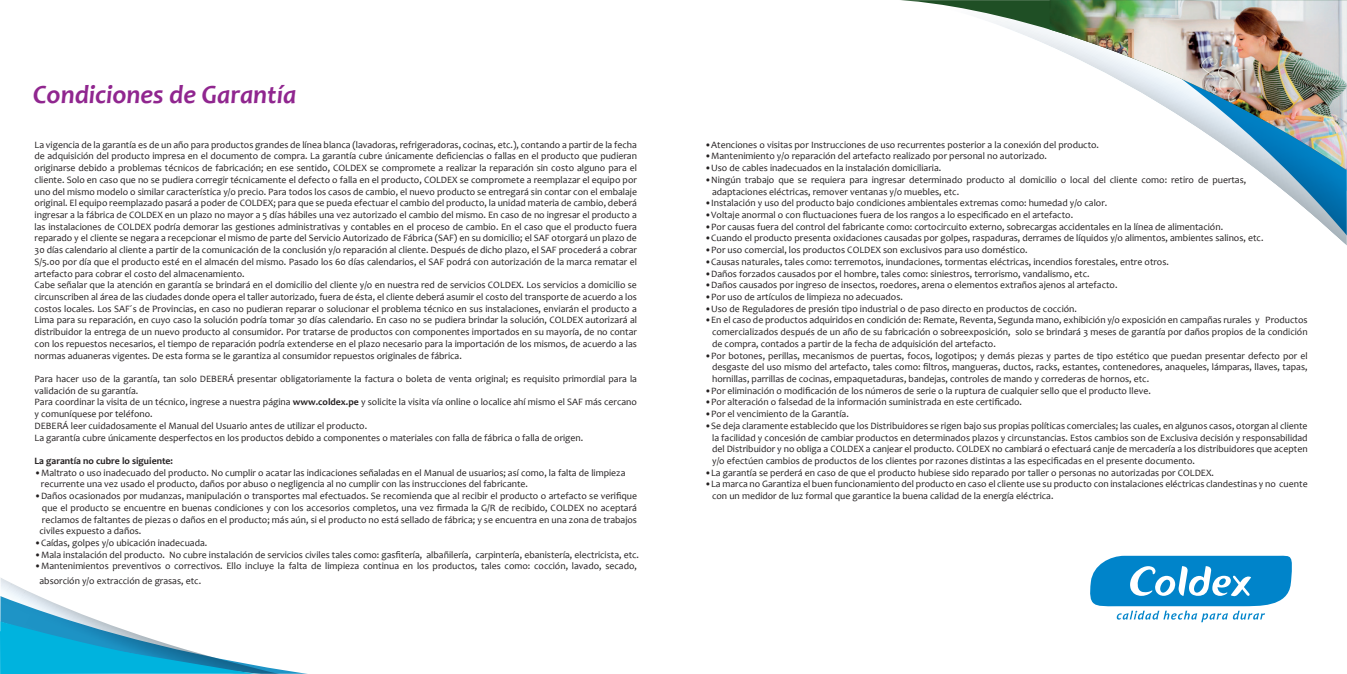
<style>
.page{position:relative;width:1347px;height:674px;background:#fff}
.page>*{position:absolute;margin:0;border:0;box-sizing:border-box;transform-origin:0 0}
.t1{font:italic 700 26.25px "Candara";color:#90268f}
.t2{font:9.75px/11.8px "Candara";color:#231f20}
.t3{font:700 9.75px "Candara";color:#231f20}
.s1{font-weight:700}
</style>
<div class="page">
<svg style="left:1257px;top:170px;width:89px;height:75px"></svg>
<svg style="left:0;top:578px;width:99px;height:43px"></svg>
<svg style="left:1090px;top:555px;width:202px;height:67px"></svg>
<svg style="left:901px;top:0;width:148px;height:46px"></svg>
<img style="left:1049px;top:0;width:297px;height:170px">
<svg style="left:0;top:621px;width:301px;height:52px"></svg>
<h1 class="t1" style="left:33px;top:78px;width:265px">Condiciones de Garantía</h1>
<p class="t2" style="left:35px;top:138px;width:604px">La vigencia de la garantía es de un año para productos grandes de línea blanca (lavadoras, refrigeradoras, cocinas, etc.), contando a partir de la fecha de adquisición del producto impresa en el documento de compra. La garantía cubre únicamente deficiencias o fallas en el producto que pudieran originarse debido a problemas técnicos de fabricación; en ese sentido, COLDEX se compromete a realizar la reparación sin costo alguno para el cliente. Solo en caso que no se pudiera corregir técnicamente el defecto o falla en el producto, COLDEX se compromete a reemplazar el equipo por uno del mismo modelo o similar característica y/o precio. Para todos los casos de cambio, el nuevo producto se entregará sin contar con el embalaje original. El equipo reemplazado pasará a poder de COLDEX; para que se pueda efectuar el cambio del producto, la unidad materia de cambio, deberá ingresar a la fábrica de COLDEX en un plazo no mayor a 5 días hábiles una vez autorizado el cambio del mismo. En caso de no ingresar el producto a las instalaciones de COLDEX podría demorar las gestiones administrativas y contables en el proceso de cambio. En el caso que el producto fuera reparado y el cliente se negara a recepcionar el mismo de parte del Servicio Autorizado de Fábrica (SAF) en su domicilio; el SAF otorgará un plazo de 30 días calendario al cliente a partir de la comunicación de la conclusión y/o reparación al cliente. Después de dicho plazo, el SAF procederá a cobrar S/5.00 por día que el producto esté en el almacén del mismo. Pasado los 60 días calendarios, el SAF podrá con autorización de la marca rematar el artefacto para cobrar el costo del almacenamiento.<br>Cabe señalar que la atención en garantía se brindará en el domicilio del cliente y/o en nuestra red de servicios COLDEX. Los servicios a domicilio se circunscriben al área de las ciudades donde opera el taller autorizado, fuera de ésta, el cliente deberá asumir el costo del transporte de acuerdo a los costos locales. Los SAF´s de Provincias, en caso no pudieran reparar o solucionar el problema técnico en sus instalaciones, enviarán el producto a Lima para su reparación, en cuyo caso la solución podría tomar 30 días calendario. En caso no se pudiera brindar la solución, COLDEX autorizará al distribuidor la entrega de un nuevo producto al consumidor. Por tratarse de productos con componentes importados en su mayoría, de no contar con los repuestos necesarios, el tiempo de reparación podría extenderse en el plazo necesario para la importación de los mismos, de acuerdo a las normas aduaneras vigentes. De esta forma se le garantiza al consumidor repuestos originales de fábrica.</p>
<p class="t2" style="left:35px;top:372px;width:604px">Para hacer uso de la garantía, tan solo DEBERÁ presentar obligatoriamente la factura o boleta de venta original; es requisito primordial para la validación de su garantía.<br>Para coordinar la visita de un técnico, ingrese a nuestra página <span class="s1">www.coldex.pe</span> y solicite la visita vía online o localice ahí mismo el SAF más cercano y comuníquese por teléfono.<br>DEBERÁ leer cuidadosamente el Manual del Usuario antes de utilizar el producto.<br>La garantía cubre únicamente desperfectos en los productos debido a componentes o materiales con falla de fábrica o falla de origen.</p>
<p class="t3" style="left:35px;top:454px;width:140px">La garantía no cubre lo siguiente:</p>
<p class="t2" style="left:41px;top:466px;width:586px;text-indent:-6px">•Maltrato o uso inadecuado del producto. No cumplir o acatar las indicaciones señaladas en el Manual de usuarios; así como, la falta de limpieza recurrente una vez usado el producto, daños por abuso o negligencia al no cumplir con las instrucciones del fabricante.</p>
<p class="t2" style="left:39px;top:489px;width:599px;text-align:justify;text-indent:-5px">•Daños ocasionados por mudanzas, manipulación o transportes mal efectuados. Se recomienda que al recibir el producto o artefacto se verifique que el producto se encuentre en buenas condiciones y con los accesorios completos, una vez firmada la G/R de recibido, COLDEX no aceptará reclamos de faltantes de piezas o daños en el producto; más aún, si el producto no está sellado de fábrica; y se encuentra en una zona de trabajos civiles expuesto a daños.</p>
<p class="t2" style="left:35px;top:536px;width:174px">•Caídas, golpes y/o ubicación inadecuada.</p>
<p class="t2" style="left:35px;top:548px;width:606px">•Mala instalación del producto. No cubre instalación de servicios civiles tales como: gasfitería, albañilería, carpintería, ebanistería, electricista, etc.</p>
<p class="t2" style="left:39px;top:558px;width:599px;line-height:14.2px;text-indent:-5px">•Mantenimientos preventivos o correctivos. Ello incluye la falta de limpieza continua en los productos, tales como: cocción, lavado, secado, absorción y/o extracción de grasas, etc.</p>
<p class="t2" style="left:704px;top:138px;width:396px">•Atenciones o visitas por Instrucciones de uso recurrentes posterior a la conexión del producto.</p>
<p class="t2" style="left:704px;top:150px;width:344px">•Mantenimiento y/o reparación del artefacto realizado por personal no autorizado.</p>
<p class="t2" style="left:704px;top:162px;width:238px">•Uso de cables inadecuados en la instalación domiciliaria.</p>
<p class="t2" style="left:712px;top:174px;width:535px;text-indent:-7px">•Ningún trabajo que se requiera para ingresar determinado producto al domicilio o local del cliente como: retiro de puertas, adaptaciones eléctricas, remover ventanas y/o muebles, etc.</p>
<p class="t2" style="left:704px;top:197px;width:404px">•Instalación y uso del producto bajo condiciones ambientales extremas como: humedad y/o calor.</p>
<p class="t2" style="left:704px;top:209px;width:370px">•Voltaje anormal o con fluctuaciones fuera de los rangos a lo especificado en el artefacto.</p>
<p class="t2" style="left:704px;top:220px;width:520px">•Por causas fuera del control del fabricante como: cortocircuito externo, sobrecargas accidentales en la línea de alimentación.</p>
<p class="t2" style="left:704px;top:232px;width:560px">•Cuando el producto presenta oxidaciones causadas por golpes, raspaduras, derrames de líquidos y/o alimentos, ambientes salinos, etc.</p>
<p class="t2" style="left:704px;top:244px;width:324px">•Por uso comercial, los productos COLDEX son exclusivos para uso doméstico.</p>
<p class="t2" style="left:704px;top:255px;width:466px">•Causas naturales, tales como: terremotos, inundaciones, tormentas eléctricas, incendios forestales, entre otros.</p>
<p class="t2" style="left:704px;top:267px;width:386px">•Daños forzados causados por el hombre, tales como: siniestros, terrorismo, vandalismo, etc.</p>
<p class="t2" style="left:704px;top:279px;width:414px">•Daños causados por ingreso de insectos, roedores, arena o elementos extraños ajenos al artefacto.</p>
<p class="t2" style="left:704px;top:291px;width:200px">•Por uso de artículos de limpieza no adecuados.</p>
<p class="t2" style="left:704px;top:302px;width:374px">•Uso de Reguladores de presión tipo industrial o de paso directo en productos de cocción.</p>
<p class="t2" style="left:712px;top:314px;width:597px;text-align:justify;text-indent:-7px">•En el caso de productos adquiridos en condición de: Remate, Reventa, Segunda mano, exhibición y/o exposición en campañas rurales y Productos comercializados después de un año de su fabricación o sobreexposición, solo se brindará 3 meses de garantía por daños propios de la condición de compra, contados a partir de la fecha de adquisición del artefacto.</p>
<p class="t2" style="left:712px;top:349px;width:597px;text-align:justify;text-indent:-7px">•Por botones, perillas, mecanismos de puertas, focos, logotipos; y demás piezas y partes de tipo estético que puedan presentar defecto por el desgaste del uso mismo del artefacto, tales como: filtros, mangueras, ductos, racks, estantes, contenedores, anaqueles, lámparas, llaves, tapas, hornillas, parrillas de cocinas, empaquetaduras, bandejas, controles de mando y correderas de hornos, etc.</p>
<p class="t2" style="left:704px;top:384px;width:447px">•Por eliminación o modificación de los números de serie o la ruptura de cualquier sello que el producto lleve.</p>
<p class="t2" style="left:704px;top:396px;width:319px">•Por alteración o falsedad de la información suministrada en este certificado.</p>
<p class="t2" style="left:704px;top:408px;width:145px">•Por el vencimiento de la Garantía.</p>
<p class="t2" style="left:712px;top:419px;width:597px;text-align:justify;text-indent:-7px">•Se deja claramente establecido que los Distribuidores se rigen bajo sus propias políticas comerciales; las cuales, en algunos casos, otorgan al cliente la facilidad y concesión de cambiar productos en determinados plazos y circunstancias. Estos cambios son de Exclusiva decisión y responsabilidad del Distribuidor y no obliga a COLDEX a canjear el producto. COLDEX no cambiará o efectuará canje de mercadería a los distribuidores que acepten y/o efectúen cambios de productos de los clientes por razones distintas a las especificadas en el presente documento.</p>
<p class="t2" style="left:704px;top:466px;width:511px">•La garantía se perderá en caso de que el producto hubiese sido reparado por taller o personas no autorizadas por COLDEX.</p>
<p class="t2" style="left:712px;top:478px;width:597px;text-indent:-7px">•La marca no Garantiza el buen funcionamiento del producto en caso el cliente use su producto con instalaciones eléctricas clandestinas y no cuente con un medidor de luz formal que garantice la buena calidad de la energía eléctrica.</p>
</div>
